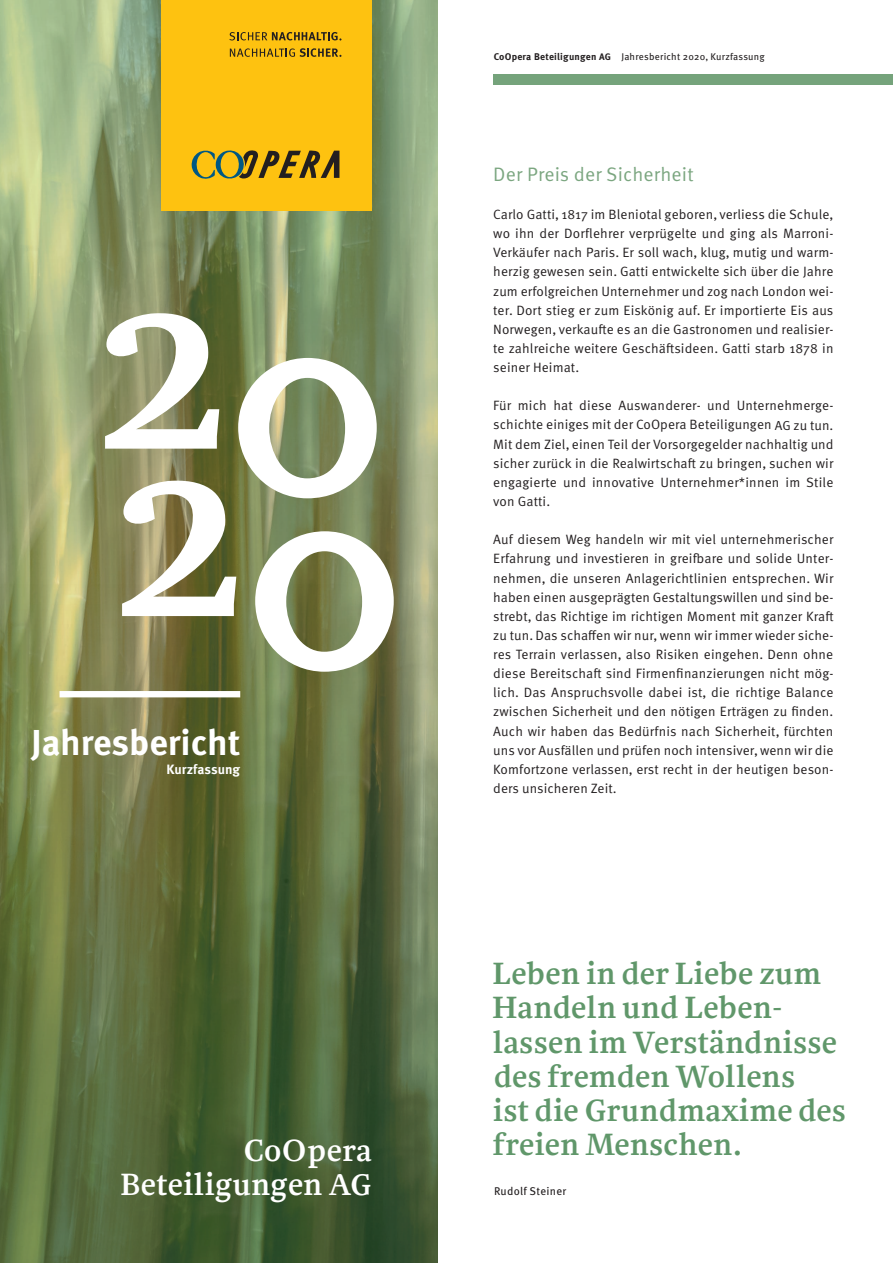
<style>
.page{position:relative;width:893px;height:1263px;background:#fff}
.page>*{position:absolute;margin:0;border:0;box-sizing:border-box;transform-origin:0 0}
.t1{font:700 270px "NN Rekja";color:#fff}
.t2{font:700 36px "Meta OT";letter-spacing:-.005em;color:#fff}
.t3{font:700 31.5px/34px "NN Rekja";color:#60976a}
.t4{font:700 31.5px/34px "NN Rekja";color:#fff;text-align:right}
.t5{font:19.5px "Meta OT Norm";letter-spacing:.01em;color:#7ba680}
.t6{font:13.5px/19.2px "Meta OT Norm";letter-spacing:.01em;color:#231f20;text-align:justify}
.t7{font:700 13.5px "Meta OT";color:#fff}
.t8{font:11.25px "Meta OT";letter-spacing:.025em;color:#231f20}
.t9{font:9.75px "Meta OT";letter-spacing:.02em;color:#231f20}
.s1{font-size:30.6px}
.s2{font-weight:700}
.s3{font-weight:700;font-size:9.45px}
.s4{font-size:13.05px}
</style>
<div class="page">
<div style="left:493px;top:74px;width:400px;height:11px;background:#75a37b"></div>
<svg style="left:0;top:0;width:438px;height:1263px;background:#728052"></svg>
<div style="left:162px;top:0;width:210px;height:210px;background:#fec210"></div>
<svg style="left:191px;top:150px;width:148px;height:29px"></svg>
<svg style="left:229px;top:32px;width:112px;height:9px"></svg>
<svg style="left:230px;top:48px;width:111px;height:9px"></svg>
<div style="left:60px;top:691px;width:180px;height:6px;background:#fff"></div>
<h1 class="t1" style="left:93px;top:212px;width:300px">20</h1>
<h1 class="t1" style="left:110px;top:383px;width:300px">20</h1>
<h2 class="t2" style="left:31px;top:719px;width:211px">Jahresbericht</h2>
<p class="t7" style="left:166px;top:761px;width:75px">Kurzfassung</p>
<h3 class="t4" style="left:120px;top:1133px;width:253px">CoOpera<br>Beteiligungen <span class="s1">AG</span></h3>
<p class="t9" style="left:494px;top:50px;width:272px"><span class="s2">CoOpera Beteiligungen</span> <span class="s3">AG</span> Jahresbericht 2020, Kurzfassung</p>
<h3 class="t5" style="left:493px;top:162px;width:202px">Der Preis der Sicherheit</h3>
<p class="t6" style="left:493px;top:205px;width:342px">Carlo Gatti, 1817 im Bleniotal geboren, verliess die Schule, wo ihn der Dorflehrer verprügelte und ging als Marroni-Verkäufer nach Paris. Er soll wach, klug, mutig und warm&shy;herzig gewesen sein. Gatti entwickelte sich über die Jahre zum erfolgreichen Unternehmer und zog nach London wei&shy;ter. Dort stieg er zum Eiskönig auf. Er importierte Eis aus Norwegen, verkaufte es an die Gastronomen und realisier&shy;te zahlreiche weitere Geschäftsideen. Gatti starb 1878 in seiner Heimat.</p>
<p class="t6" style="left:493px;top:396px;width:342px">Für mich hat diese Auswanderer- und Unternehmerge&shy;schichte einiges mit der CoOpera Beteiligungen <span class="s4">AG</span> zu tun.<br>Mit dem Ziel, einen Teil der Vorsorgegelder nachhaltig und sicher zurück in die Realwirtschaft zu bringen, suchen wir engagierte und innovative Unternehmer*innen im Stile von Gatti.</p>
<p class="t6" style="left:493px;top:530px;width:342px">Auf diesem Weg handeln wir mit viel unternehmerischer Erfahrung und investieren in greifbare und solide Unter&shy;nehmen, die unseren Anlagerichtlinien entsprechen. Wir haben einen ausgeprägten Gestaltungswillen und sind be&shy;strebt, das Richtige im richtigen Moment mit ganzer Kraft zu tun. Das schaffen wir nur, wenn wir immer wieder siche&shy;res Terrain verlassen, also Risiken eingehen. Denn ohne diese Bereitschaft sind Firmenfinanzierungen nicht mög&shy;lich. Das Anspruchsvolle dabei ist, die richtige Balance zwischen Sicherheit und den nötigen Erträgen zu finden.<br>Auch wir haben das Bedürfnis nach Sicherheit, fürchten uns vor Ausfällen und prüfen noch intensiver, wenn wir die Komfortzone verlassen, erst recht in der heutigen beson&shy;ders unsicheren Zeit.</p>
<h3 class="t3" style="left:492px;top:956px;width:356px">Leben in der Liebe zum<br>Handeln und Leben&shy;lassen im Verständnisse des fremden Wollens<br>ist die Grundmaxime des freien Menschen.</h3>
<p class="t8" style="left:494px;top:1184px;width:74px">Rudolf Steiner</p>
</div>
